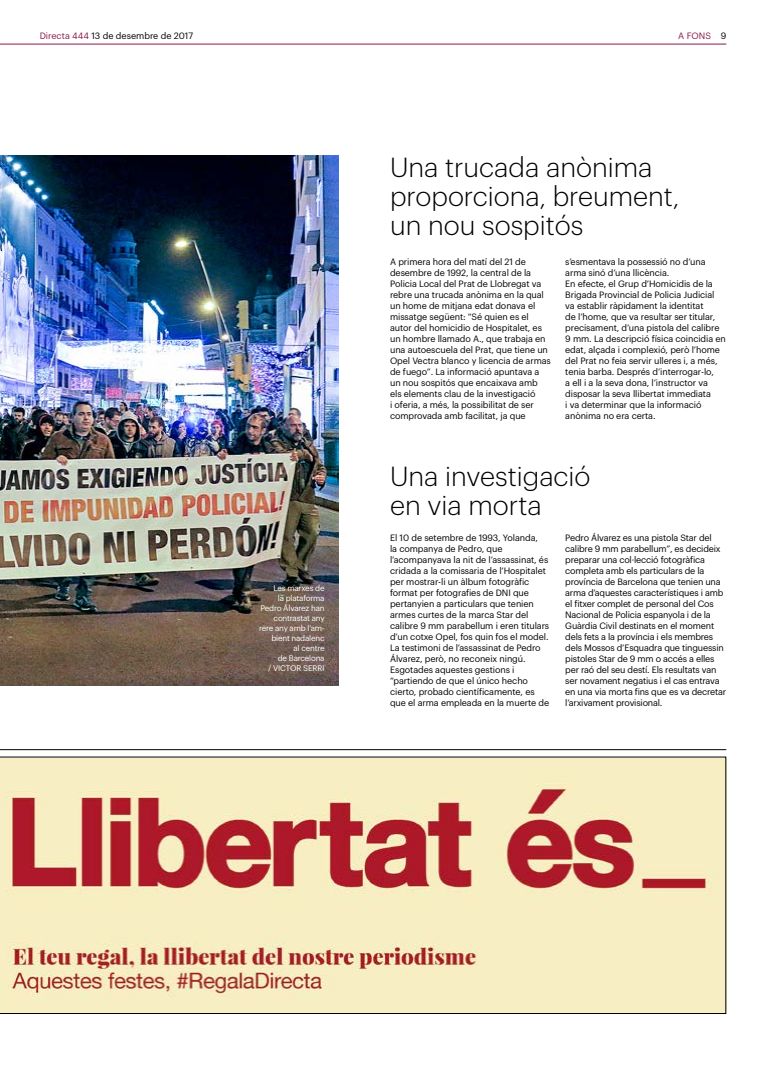
<style>
.page{position:relative;width:766px;height:1078px;background:#fff}
.page>*{position:absolute;margin:0;border:0;box-sizing:border-box;transform-origin:0 0}
.t1{font:300 27px/29px "Graphik";color:#000}
.t2{font:9px/11px "Graphik";letter-spacing:-.01em;color:#000}
.t3{font:9px "Graphik";color:#89194a}
.t4{font:8px/10px "Graphik";letter-spacing:-.025em;color:#fff;text-align:right}
.s1{color:#89194a}
.s2{color:#000}
</style>
<div class="page">
<hr style="left:0;top:44px;width:726px;height:1px;background:#89194a">
<hr style="left:0;top:749px;width:726px;height:1px;background:#000">
<svg style="left:0;top:756px;width:726px;height:257px;background:#e7c6a5"></svg>
<img style="left:0;top:155px;width:338px;height:530px">
<p class="t2" style="left:40px;top:30px;width:155px"><span class="s1">Directa 444</span> 13 de desembre de 2017</p>
<p class="t3" style="left:678px;top:29px;width:50px">A FONS <span class="s2">9</span></p>
<h1 class="t1" style="left:390px;top:151px;width:290px">Una trucada anònima proporciona, breument, un nou sospitós</h1>
<p class="t4" style="left:259px;top:582px;width:67px">Les marxes de<br>la plataforma<br>Pedro Álvarez han contrastat any rere any amb l'am&shy;bient nadalenc<br>al centre<br>de Barcelona<br>/ VICTOR SERRI</p>
<p class="t2" style="left:390px;top:256px;width:162px">A primera hora del matí del 21 de desembre de 1992, la central de la Policia Local del Prat de Llobregat va rebre una trucada anònima en la qual un home de mitjana edat donava el missatge següent: “Sé quien es el autor del homicidio de Hospitalet, es un hombre llamado A., que trabaja en una autoescuela del Prat, que tiene un Opel Vectra blanco y licencia de armas de fuego”. La informació apuntava a un nou sospitós que encaixava amb els elements clau de la investigació<br>i oferia, a més, la possibilitat de ser comprovada amb facilitat, ja que</p>
<p class="t2" style="left:565px;top:256px;width:162px">s’esmentava la possessió no d’una arma sinó d’una llicència.<br>En efecte, el Grup d’Homicidis de la Brigada Provincial de Policia Judicial va establir ràpidament la identitat<br>de l’home, que va resultar ser titular, precisament, d’una pistola del calibre 9 mm. La descripció física coincidia en edat, alçada i complexió, però l’home del Prat no feia servir ulleres i, a més, tenia barba. Després d’interrogar-lo,<br>a ell i a la seva dona, l’instructor va disposar la seva llibertat immediata<br>i va determinar que la informació anònima no era certa.</p>
<h1 class="t1" style="left:390px;top:459px;width:202px">Una investigació en via morta</h1>
<p class="t2" style="left:565px;top:531px;width:162px">Pedro Álvarez es una pistola Star del calibre 9 mm parabellum”, es decideix preparar una col·lecció fotogràfica completa amb els particulars de la província de Barcelona que tenien una arma d’aquestes característiques i amb el fitxer complet de personal del Cos Nacional de Policia espanyola i de la Guàrdia Civil destinats en el moment dels fets a la província i els membres dels Mossos d’Esquadra que tinguessin pistoles Star de 9 mm o accés a elles per raó del seu destí. Els resultats van ser novament negatius i el cas entrava en una via morta fins que es va decretar l’arxivament provisional.</p>
<p class="t2" style="left:390px;top:531px;width:161px">El 10 de setembre de 1993, Yolanda,<br>la companya de Pedro, que l’acompanyava la nit de l’assassinat, és cridada a la comissaria de l’Hospitalet per mostrar-li un àlbum fotogràfic format per fotografies de DNI que pertanyien a particulars que tenien armes curtes de la marca Star del calibre 9 mm parabellum i eren titulars d’un cotxe Opel, fos quin fos el model.<br>La testimoni de l’assassinat de Pedro Álvarez, però, no reconeix ningú.<br>Esgotades aquestes gestions i “partiendo de que el único hecho cierto, probado científicamente, es que el arma empleada en la muerte de</p>
</div>
